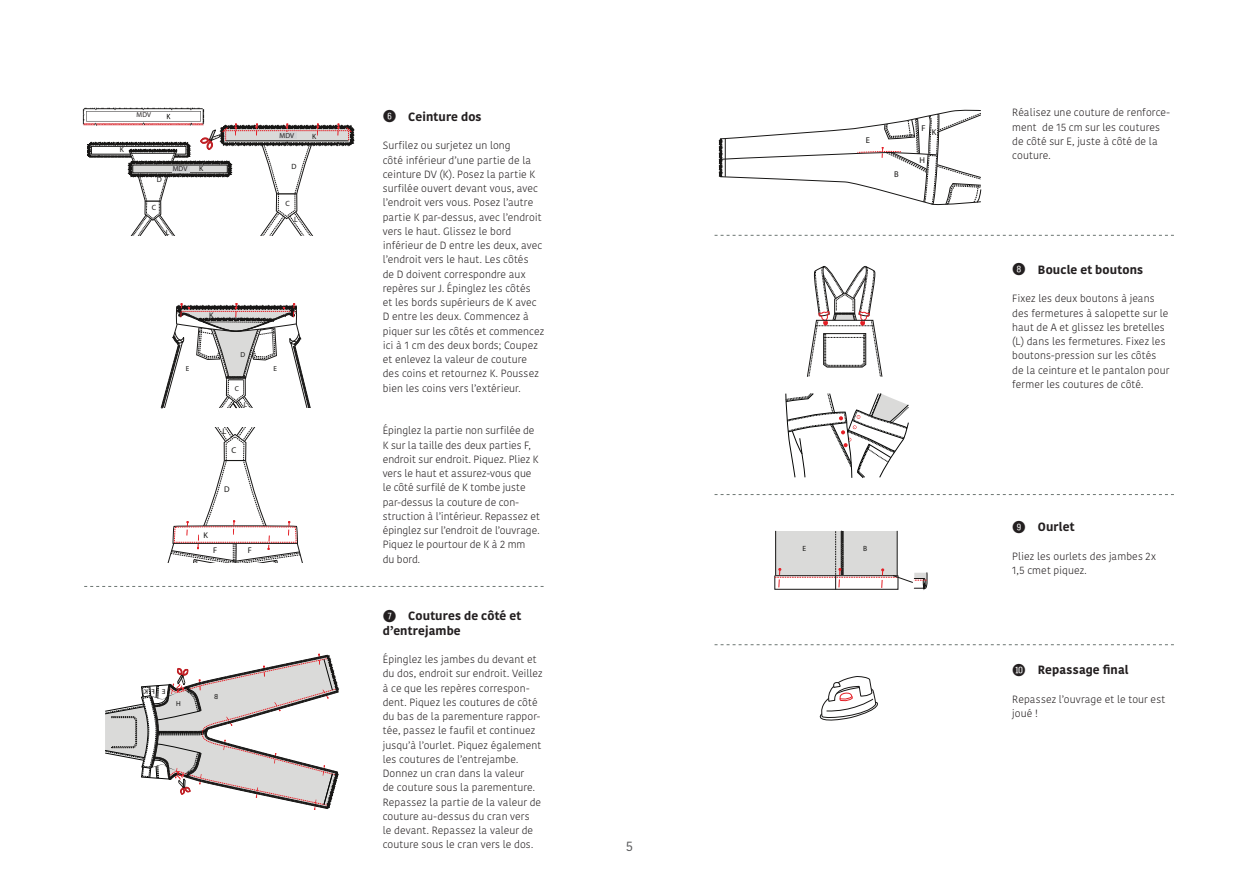
<style>
.page{position:relative;width:1259px;height:893px;background:#fff}
.page>*{position:absolute;margin:0;border:0;box-sizing:border-box;transform-origin:0 0}
.t1{font:13.5px "Kohinoor";color:#57585a}
.t2{font:700 12px/14.2px "Kohinoor";letter-spacing:.01em;color:#231f20}
.t3{font:300 10.5px/14.2px "Kohinoor";letter-spacing:.005em;color:#231f20}
.t4{font:8.55px "Myriad Pro";color:#171615}
.t5{font:8.25px "Myriad Pro";color:#171615}
.t6{font:8.1px "Myriad Pro";color:#171615}
.t7{font:7.65px "Myriad Pro";color:#171615}
.t8{font:7.5px "Myriad Pro";color:#171615}
.t9{font:7.2px "Myriad Pro";letter-spacing:.015em;color:#231f20}
.t10{font:7.2px "Myriad Pro";color:#171615}
.t11{font:7.05px "Myriad Pro";color:#231f20}
.s1{font-family:"Fyra Numeric Circle Closed";font-weight:400;font-size:16.5px}
</style>
<div class="page">
<svg style="left:160px;top:303px;width:150px;height:105px"></svg>
<svg style="left:168px;top:428px;width:135px;height:134px"></svg>
<svg style="left:88px;top:124px;width:266px;height:111px"></svg>
<svg style="left:84px;top:586px;width:459px;height:1px"></svg>
<svg style="left:714px;top:235px;width:460px;height:1px"></svg>
<svg style="left:714px;top:494px;width:460px;height:1px"></svg>
<svg style="left:714px;top:644px;width:460px;height:1px"></svg>
<svg style="left:718px;top:109px;width:263px;height:96px"></svg>
<svg style="left:785px;top:393px;width:123px;height:85px"></svg>
<svg style="left:807px;top:265px;width:75px;height:112px"></svg>
<svg style="left:775px;top:531px;width:153px;height:59px"></svg>
<svg style="left:820px;top:676px;width:58px;height:44px"></svg>
<div style="left:173px;top:166px;width:17px;height:6px;background:#d1d2d4"></div>
<div style="left:279px;top:133px;width:18px;height:6px;background:#d1d2d4"></div>
<img style="left:83px;top:107px;width:121px;height:21px">
<div style="left:137px;top:112px;width:21px;height:8px;background:#fff"></div>
<svg style="left:105px;top:654px;width:234px;height:156px"></svg>
<p class="t7" style="left:120px;top:144px;width:6px">K</p>
<p class="t11" style="left:137px;top:111px;width:16px">MDV</p>
<p class="t7" style="left:157px;top:175px;width:7px">D</p>
<p class="t7" style="left:152px;top:203px;width:6px">C</p>
<p class="t7" style="left:176px;top:163px;width:12px">MR</p>
<p class="t7" style="left:199px;top:164px;width:6px">K</p>
<p class="t9" style="left:173px;top:165px;width:16px">MDV</p>
<p class="t7" style="left:166px;top:227px;width:5px">L</p>
<p class="t7" style="left:282px;top:131px;width:12px">MR</p>
<p class="t7" style="left:312px;top:131px;width:6px">K</p>
<p class="t9" style="left:279px;top:132px;width:16px">MDV</p>
<p class="t7" style="left:291px;top:162px;width:7px">D</p>
<p class="t7" style="left:285px;top:198px;width:6px">C</p>
<p class="t7" style="left:294px;top:215px;width:5px">L</p>
<p class="t6" style="left:209px;top:311px;width:6px">K</p>
<p class="t10" style="left:240px;top:350px;width:6px">D</p>
<p class="t10" style="left:186px;top:364px;width:5px">E</p>
<p class="t10" style="left:273px;top:364px;width:5px">E</p>
<p class="t10" style="left:235px;top:384px;width:6px">C</p>
<p class="t10" style="left:244px;top:400px;width:5px">L</p>
<p class="t5" style="left:223px;top:426px;width:5px">L</p>
<p class="t5" style="left:232px;top:445px;width:6px">C</p>
<p class="t5" style="left:224px;top:484px;width:7px">D</p>
<p class="t5" style="left:204px;top:530px;width:6px">K</p>
<p class="t5" style="left:213px;top:545px;width:6px">F</p>
<p class="t5" style="left:248px;top:545px;width:6px">F</p>
<p class="t2" style="left:383px;top:110px;width:100px"><span class="s1">6</span> Ceinture dos</p>
<p class="t3" style="left:383px;top:139px;width:163px">Surfilez ou surjetez un long<br>côté inférieur d’une partie de la ceinture DV (K). Posez la partie K surfilée ouvert devant vous, avec l’endroit vers vous. Posez l’autre partie K par-dessus, avec l’endroit vers le haut. Glissez le bord inférieur de D entre les deux, avec l’endroit vers le haut. Les côtés<br>de D doivent correspondre aux repères sur J. Épinglez les côtés<br>et les bords supérieurs de K avec<br>D entre les deux. Commencez à piquer sur les côtés et commencez ici à 1 cm des deux bords; Coupez et enlevez la valeur de couture des coins et retournez K. Poussez bien les coins vers l’extérieur.</p>
<p class="t3" style="left:383px;top:424px;width:159px">Épinglez la partie non surfilée de<br>K sur la taille des deux parties F, endroit sur endroit. Piquez. Pliez K vers le haut et assurez-vous que le côté surfilé de K tombe juste par-dessus la couture de con&shy;struction à l’intérieur. Repassez et épinglez sur l’endroit de l’ouvrage.<br>Piquez le pourtour de K à 2 mm<br>du bord.</p>
<p class="t2" style="left:383px;top:609px;width:140px"><span class="s1">7</span> Coutures de côté et d’entrejambe</p>
<p class="t3" style="left:383px;top:652px;width:162px">Épinglez les jambes du devant et du dos, endroit sur endroit. Veillez à ce que les repères correspon&shy;dent. Piquez les coutures de côté du bas de la parementure rappor&shy;tée, passez le faufil et continuez jusqu’à l’ourlet. Piquez également les coutures de l’entrejambe.<br>Donnez un cran dans la valeur<br>de couture sous la parementure.<br>Repassez la partie de la valeur de couture au-dessus du cran vers<br>le devant. Repassez la valeur de couture sous le cran vers le dos.</p>
<p class="t1" style="left:626px;top:837px;width:9px">5</p>
<p class="t4" style="left:865px;top:135px;width:6px">E</p>
<p class="t4" style="left:894px;top:169px;width:6px">B</p>
<p class="t4" style="left:921px;top:123px;width:6px">F</p>
<p class="t4" style="left:932px;top:127px;width:6px">K</p>
<p class="t4" style="left:919px;top:155px;width:7px">H</p>
<p class="t8" style="left:802px;top:544px;width:5px">E</p>
<p class="t8" style="left:863px;top:544px;width:6px">B</p>
<p class="t3" style="left:1012px;top:106px;width:159px">Réalisez une couture de renforce&shy;ment de 15 cm sur les coutures de côté sur E, juste à côté de la couture.</p>
<p class="t2" style="left:1012px;top:263px;width:132px"><span class="s1">8</span> Boucle et boutons</p>
<p class="t3" style="left:1012px;top:292px;width:159px">Fixez les deux boutons à jeans des fermetures à salopette sur le haut de A et glissez les bretelles (L) dans les fermetures. Fixez les boutons-pression sur les côtés de la ceinture et le pantalon pour fermer les coutures de côté.</p>
<p class="t2" style="left:1012px;top:520px;width:64px"><span class="s1">9</span> Ourlet</p>
<p class="t3" style="left:1012px;top:549px;width:145px">Pliez les ourlets des jambes 2x<br>1,5 cmet piquez.</p>
<p class="t2" style="left:1012px;top:663px;width:118px"><span class="s1">q</span> Repassage final</p>
<p class="t3" style="left:1012px;top:692px;width:155px">Repassez l’ouvrage et le tour est joué !</p>
</div>
